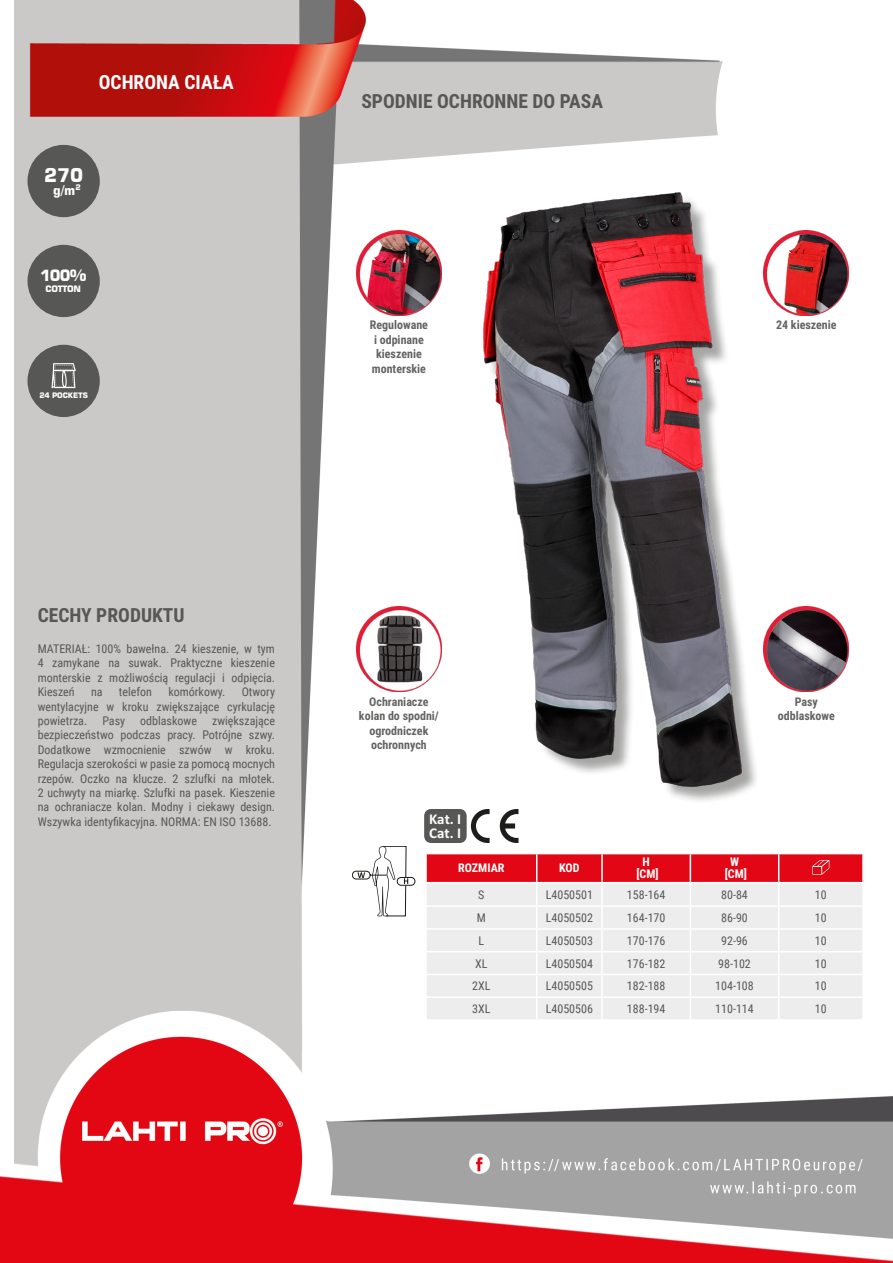
<style>
.page{position:relative;width:893px;height:1263px;background:#fff}
.page>*{position:absolute;margin:0;border:0;box-sizing:border-box;transform-origin:0 0}
.Lewo_bez_dzielenia{font:700 19.5px "Roboto Condensed";color:#575756}
.MateriaĹ__CECHY{font:700 19.5px "Roboto Condensed";color:#575756}
.Center{font:700 19.5px "Roboto Condensed";color:#fff}
.t1{font:700 18.75px "Square 721 BT";color:#fff}
.t2{font:700 15.45px "Square 721 BT";color:#fff}
.t3{font:700 15px/13.8px "Calibri Profix";color:#fff}
.t4{font:700 13.05px "Square 721 BT";color:#fff}
.Opisy{font:12px/14.4px "Roboto Condensed";color:#575756;text-align:justify}
.Ĺšrodek{font:700 12px/14.4px "Roboto Condensed";color:#646463;text-align:center}
.Center-2{font:12px "Roboto Condensed";color:#575756}
.Indeks{font:12px "Roboto Condensed";color:#575756}
.Tabelka_nagĹ_Ăłwek{font:700 12px "Roboto Condensed";color:#fff}
.Ĺšrodek__wymuszenie{font:700 12px "Roboto Condensed";color:#fff}
.Ĺšrodek_bez_dzieleni{font:700 12px "Roboto Condensed";color:#fff}
.t5{font:700 8.85px "Square 721 BT";letter-spacing:-.05em;color:#fff}
.t6{font:700 7.5px "Square 721 BT";letter-spacing:-.02em;color:#fff}
</style>
<div class="page">
<img style="left:0;top:0;width:893px;height:1263px">
<div style="left:27px;top:145px;width:73px;height:72px;background:#575756;border-radius:50%"></div>
<div style="left:27px;top:245px;width:73px;height:72px;background:#575756;border-radius:50%"></div>
<div style="left:27px;top:345px;width:73px;height:72px;background:#575756;border-radius:50%"></div>
<div style="left:486px;top:195px;width:273px;height:610px;background:#1d1d1b;opacity:.4"></div>
<img style="left:484px;top:192px;width:257px;height:601px">
<div style="left:352px;top:871px;width:18px;height:8px;background:#fff;border:1px solid #1d1d1b;border-radius:4px"></div>
<svg style="left:358px;top:872px;width:7px;height:6px"></svg>
<svg style="left:397px;top:877px;width:18px;height:8px"></svg>
<svg style="left:372px;top:846px;width:36px;height:70px"></svg>
<hr style="left:425px;top:854px;width:2px;height:28px;background:#fff">
<hr style="left:425px;top:883px;width:2px;height:22px;background:#fff">
<hr style="left:425px;top:907px;width:2px;height:21px;background:#fff">
<hr style="left:425px;top:930px;width:2px;height:21px;background:#fff">
<hr style="left:425px;top:952px;width:2px;height:22px;background:#fff">
<hr style="left:425px;top:975px;width:2px;height:21px;background:#fff">
<hr style="left:425px;top:998px;width:2px;height:21px;background:#fff">
<hr style="left:862px;top:854px;width:2px;height:28px;background:#fff">
<hr style="left:862px;top:883px;width:2px;height:22px;background:#fff">
<hr style="left:862px;top:907px;width:2px;height:21px;background:#fff">
<hr style="left:862px;top:930px;width:2px;height:21px;background:#fff">
<hr style="left:862px;top:952px;width:2px;height:22px;background:#fff">
<hr style="left:862px;top:975px;width:2px;height:21px;background:#fff">
<hr style="left:862px;top:998px;width:2px;height:21px;background:#fff">
<hr style="left:425px;top:853px;width:112px;height:1px;background:#fff">
<hr style="left:779px;top:853px;width:85px;height:1px;background:#fff">
<hr style="left:425px;top:882px;width:112px;height:1px;background:#fff">
<hr style="left:779px;top:882px;width:85px;height:1px;background:#fff">
<hr style="left:425px;top:905px;width:112px;height:2px;background:#fff">
<hr style="left:779px;top:905px;width:85px;height:2px;background:#fff">
<hr style="left:425px;top:928px;width:112px;height:2px;background:#fff">
<hr style="left:779px;top:928px;width:85px;height:2px;background:#fff">
<hr style="left:425px;top:951px;width:112px;height:1px;background:#fff">
<hr style="left:779px;top:951px;width:85px;height:1px;background:#fff">
<hr style="left:425px;top:974px;width:112px;height:1px;background:#fff">
<hr style="left:779px;top:974px;width:85px;height:1px;background:#fff">
<hr style="left:425px;top:996px;width:112px;height:2px;background:#fff">
<hr style="left:779px;top:996px;width:85px;height:2px;background:#fff">
<hr style="left:425px;top:1019px;width:112px;height:2px;background:#fff">
<hr style="left:537px;top:1019px;width:65px;height:2px;background:#fff">
<hr style="left:602px;top:1019px;width:88px;height:2px;background:#fff">
<hr style="left:690px;top:1019px;width:89px;height:2px;background:#fff">
<hr style="left:779px;top:1019px;width:85px;height:2px;background:#fff">
<svg style="left:426px;top:853px;width:437px;height:166px;background:#ecc8cb"></svg>
<div style="left:424px;top:809px;width:43px;height:34px;background:#575756;border-radius:7px"></div>
<svg style="left:500px;top:809px;width:18px;height:34px"></svg>
<svg style="left:471px;top:809px;width:19px;height:34px"></svg>
<svg style="left:52px;top:363px;width:24px;height:25px"></svg>
<img style="left:764px;top:607px;width:85px;height:85px">
<img style="left:356px;top:230px;width:85px;height:85px">
<img style="left:764px;top:230px;width:85px;height:85px">
<img style="left:356px;top:607px;width:85px;height:85px">
<p class="Center" style="left:99px;top:69px;width:137px">OCHRONA CIAŁA</p>
<p class="t1" style="left:44px;top:163px;width:41px">270</p>
<p class="t4" style="left:53px;top:182px;width:29px">g/m<sup>2</sup></p>
<p class="t2" style="left:40px;top:266px;width:48px">100%</p>
<p class="t5" style="left:46px;top:284px;width:37px">COTTON</p>
<p class="t6" style="left:39px;top:390px;width:50px">24 POCKETS</p>
<p class="MateriaĹ__CECHY" style="left:38px;top:601px;width:148px">CECHY PRODUKTU</p>
<p class="Opisy" style="left:38px;top:641px;width:239px">MATERIAŁ: 100% bawełna. 24 kieszenie, w tym 4 zamykane na suwak. Praktyczne kieszenie monterskie z możliwością regulacji i odpięcia.<br>Kieszeń</p>
<p class="Opisy" style="left:91px;top:684px;width:13px">na</p>
<p class="Opisy" style="left:119px;top:684px;width:35px">telefon</p>
<p class="Opisy" style="left:168px;top:684px;width:58px">komórkowy.</p>
<p class="Opisy" style="left:38px;top:684px;width:239px;text-indent:204px">Otwory wentylacyjne w kroku zwiększające cyrkulację powietrza.</p>
<p class="Opisy" style="left:38px;top:713px;width:239px;text-indent:174px">zwiększające bezpieczeństwo podczas pracy. Potrójne szwy.<br>Dodatkowe wzmocnienie szwów w kroku.<br>Regulacja szerokości w pasie za pomocą mocnych rzepów. Oczko na klucze. 2 szlufki na młotek.<br>2 uchwyty na miarkę. Szlufki na pasek. Kieszenie na ochraniacze kolan. Modny i ciekawy design.<br>Wszywka identyfikacyjna. NORMA: EN ISO 13688.</p>
<p class="Opisy" style="left:102px;top:713px;width:24px">Pasy</p>
<p class="Opisy" style="left:140px;top:713px;width:58px">odblaskowe</p>
<p class="Lewo_bez_dzielenia" style="left:361px;top:88px;width:243px">SPODNIE OCHRONNE DO PASA</p>
<p class="Ĺšrodek" style="left:370px;top:317px;width:60px">Regulowane i odpinane kieszenie monterskie</p>
<p class="Ĺšrodek" style="left:776px;top:317px;width:62px">24 kieszenie</p>
<p class="Ĺšrodek" style="left:359px;top:694px;width:81px">Ochraniacze kolan do spodni/ ogrodniczek ochronnych</p>
<p class="t3" style="left:429px;top:811px;width:34px">Kat. I<br>Cat. I</p>
<p class="Tabelka_nagĹ_Ăłwek" style="left:458px;top:860px;width:48px">ROZMIAR</p>
<p class="Tabelka_nagĹ_Ăłwek" style="left:559px;top:860px;width:22px">KOD</p>
<p class="Ĺšrodek_bez_dzieleni" style="left:642px;top:854px;width:9px">H</p>
<p class="Ĺšrodek__wymuszenie" style="left:636px;top:866px;width:24px">[CM]</p>
<p class="Ĺšrodek" style="left:778px;top:694px;width:59px">Pasy odblaskowe</p>
<p class="Ĺšrodek_bez_dzieleni" style="left:730px;top:854px;width:10px">W</p>
<p class="Ĺšrodek__wymuszenie" style="left:725px;top:866px;width:24px">[CM]</p>
<p class="Center-2" style="left:478px;top:886px;width:8px">S</p>
<p class="Indeks" style="left:546px;top:886px;width:49px">L4050501</p>
<p class="Center-2" style="left:627px;top:886px;width:40px">158-164</p>
<p class="Center-2" style="left:721px;top:886px;width:28px">80-84</p>
<p class="Center-2" style="left:815px;top:886px;width:13px">10</p>
<p class="Center-2" style="left:477px;top:909px;width:11px">M</p>
<p class="Indeks" style="left:546px;top:909px;width:49px">L4050502</p>
<p class="Center-2" style="left:627px;top:909px;width:40px">164-170</p>
<p class="Center-2" style="left:721px;top:909px;width:28px">86-90</p>
<p class="Center-2" style="left:815px;top:909px;width:13px">10</p>
<p class="Center-2" style="left:479px;top:932px;width:7px">L</p>
<p class="Indeks" style="left:546px;top:932px;width:49px">L4050503</p>
<p class="Center-2" style="left:627px;top:932px;width:40px">170-176</p>
<p class="Center-2" style="left:721px;top:932px;width:28px">92-96</p>
<p class="Center-2" style="left:815px;top:932px;width:13px">10</p>
<p class="Center-2" style="left:475px;top:955px;width:14px">XL</p>
<p class="Indeks" style="left:546px;top:955px;width:49px">L4050504</p>
<p class="Center-2" style="left:627px;top:955px;width:40px">176-182</p>
<p class="Center-2" style="left:718px;top:955px;width:34px">98-102</p>
<p class="Center-2" style="left:815px;top:955px;width:13px">10</p>
<p class="Center-2" style="left:472px;top:978px;width:20px">2XL</p>
<p class="Indeks" style="left:546px;top:978px;width:49px">L4050505</p>
<p class="Center-2" style="left:627px;top:978px;width:40px">182-188</p>
<p class="Center-2" style="left:715px;top:978px;width:40px">104-108</p>
<p class="Center-2" style="left:815px;top:978px;width:13px">10</p>
<p class="Center-2" style="left:472px;top:1000px;width:20px">3XL</p>
<p class="Indeks" style="left:546px;top:1000px;width:49px">L4050506</p>
<p class="Center-2" style="left:627px;top:1000px;width:40px">188-194</p>
<p class="Center-2" style="left:715px;top:1000px;width:40px">110-114</p>
<p class="Center-2" style="left:815px;top:1000px;width:13px">10</p>
</div>
